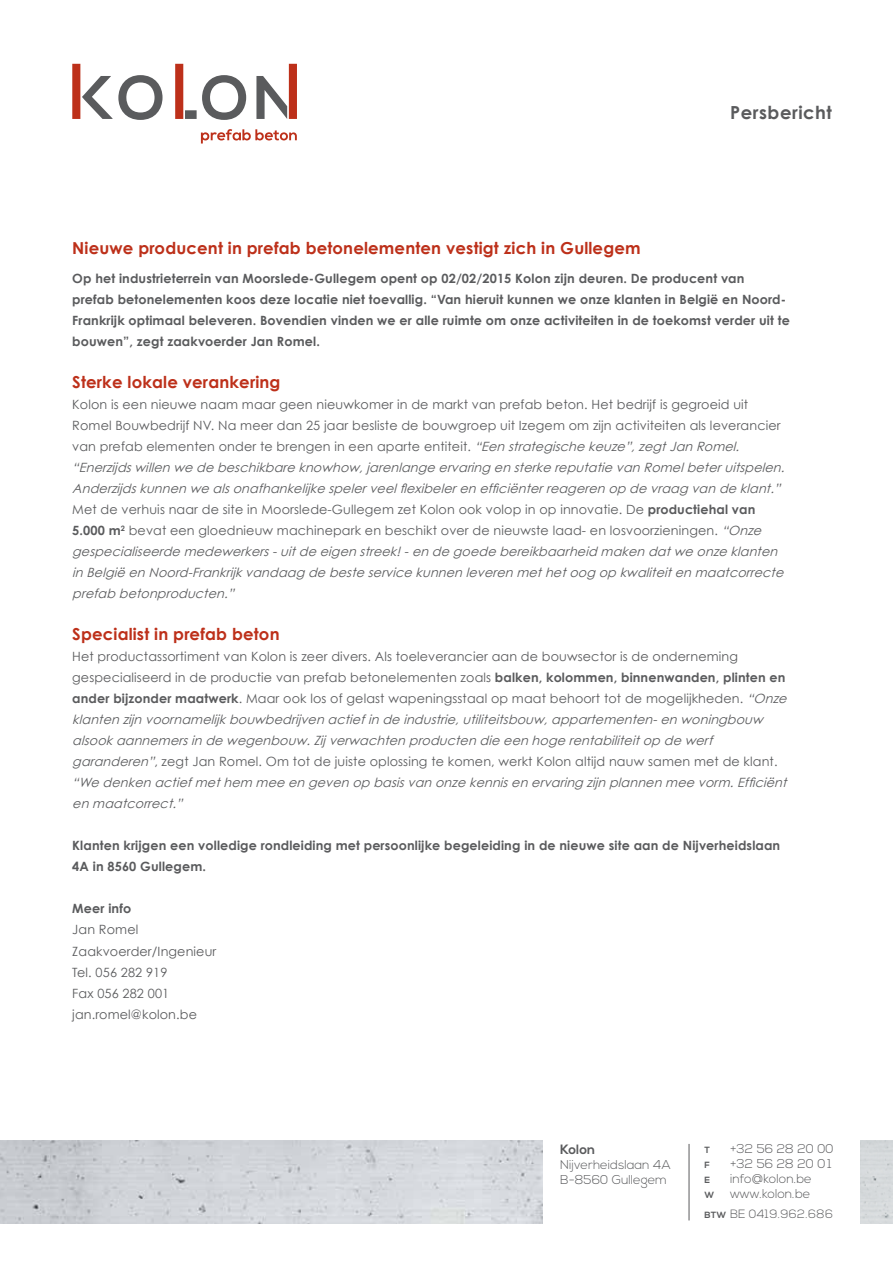
<style>
.page{position:relative;width:893px;height:1263px;background:#fff}
.page>*{position:absolute;margin:0;border:0;box-sizing:border-box;transform-origin:0 0}
.t1{font:700 18px "Century Gothic";letter-spacing:.03em;color:#5a5b5d}
.t2{font:700 16.5px "Century Gothic";letter-spacing:.01em;color:#bd301a}
.t3{font:700 13.5px "Nexa";color:#5a5b5d}
.t4{font:italic 12.75px/21px "Century Gothic";letter-spacing:.01em;color:#5a5b5d}
.t5{font:700 12.75px/21px "Century Gothic";letter-spacing:.01em;color:#5a5b5d}
.t6{font:300 12.75px/15px "Nexa";color:#5a5b5d}
.t7{font:12.75px/21px "Century Gothic";letter-spacing:.01em;color:#5a5b5d}
.t8{font:300 12px "Nexa";letter-spacing:.03em;color:#5a5b5d}
.t9{font:700 9px "Nexa";color:#5a5b5d}
.s1{font-style:normal}
.s2{font-weight:700;font-style:normal}
.s3{font-weight:700;font-size:9px}
</style>
<div class="page">
<svg style="left:201px;top:129px;width:96px;height:15px"></svg>
<div style="left:175px;top:64px;width:8px;height:55px;background:#bd301a"></div>
<div style="left:72px;top:64px;width:8px;height:55px;background:#bd301a"></div>
<div style="left:289px;top:64px;width:8px;height:55px;background:#bd301a"></div>
<svg style="left:82px;top:75px;width:81px;height:45px"></svg>
<div style="left:185px;top:110px;width:12px;height:9px;background:#5a5b5d"></div>
<svg style="left:202px;top:75px;width:44px;height:45px"></svg>
<svg style="left:256px;top:76px;width:31px;height:43px"></svg>
<div style="left:861px;top:1140px;width:32px;height:84px;background:#d6d9db"></div>
<img style="left:0;top:1140px;width:542px;height:84px">
<hr style="left:689px;top:1144px;width:1px;height:76px;background:#5a5b5d">
<h1 class="t1" style="left:730px;top:101px;width:103px">Persbericht</h1>
<p class="t2" style="left:72px;top:238px;width:570px">Nieuwe producent in prefab betonelementen vestigt zich in Gullegem</p>
<p class="t5" style="left:72px;top:268px;width:719px">Op het industrieterrein van Moorslede-Gullegem opent op 02/02/2015 Kolon zijn deuren. De producent van<br>prefab betonelementen koos deze locatie niet toevallig. “Van hieruit kunnen we onze klanten in België en Noord-Frankrijk optimaal beleveren. Bovendien vinden we er alle ruimte om onze activiteiten in de toekomst verder uit te bouwen”, zegt zaakvoerder Jan Romel.</p>
<p class="t2" style="left:72px;top:372px;width:210px">Sterke lokale verankering</p>
<p class="t4" style="left:72px;top:394px;width:717px"><span class="s1">Kolon is een nieuwe naam maar geen nieuwkomer in de markt van prefab beton. Het bedrijf is gegroeid uit Romel Bouwbedrijf NV. Na meer dan 25 jaar besliste de bouwgroep uit Izegem om zijn activiteiten als leverancier van prefab elementen onder te brengen in een aparte entiteit.</span> “Een strategische keuze”,zegtJan Romel. “Enerzijdswillen we de beschikbare knowhow,jarenlange ervaring en sterke reputatie van Romelbeteruitspelen.<br>Anderzijdskunnen we alsonafhankelijke spelerveelflexibeleren efficiënterreageren op de vraag van de klant.” <span class="s1">Met de verhuis naar de site in Moorslede-Gullegem zet Kolon ook volop in op innovatie. De</span> <span class="s2">productiehal van 5.000 m</span><sup>2</sup> <span class="s1">bevat een gloednieuw machinepark en beschikt over de nieuwste laad- en losvoorzieningen.</span> “Onze gespecialiseerde medewerkers-uitde eigen streek!-en de goede bereikbaarheid maken datwe onze klanten in België en Noord-Frankrijkvandaag de beste service kunnen leveren methetoog op kwaliteiten maatcorrecte prefab betonproducten.”</p>
<p class="t2" style="left:72px;top:624px;width:209px">Specialist in prefab beton</p>
<p class="t4" style="left:72px;top:646px;width:719px"><span class="s1">Het productassortiment van Kolon is zeer divers. Als toeleverancier aan de bouwsector is de onderneming gespecialiseerd in de productie van prefab betonelementen zoals</span> <span class="s2">balken, kolommen, binnenwanden, plinten en ander bijzonder maatwerk</span><span class="s1">. Maar ook los of gelast wapeningsstaal op maat behoort tot de mogelijkheden.</span> “Onze klanten zijn voornamelijkbouwbedrijven actiefin de industrie,utiliteitsbouw,appartementen-en woningbouw alsookaannemersin de wegenbouw.Zij verwachten producten die een hoge rentabiliteitop de werf garanderen”<span class="s1">, zegt Jan Romel. Om tot de juiste oplossing te komen, werkt Kolon altijd nauw samen met de klant. </span>“We denken actiefmethem mee en geven op basisvan onze kennisen ervaring zijn plannen mee vorm.Efficiënt en maatcorrect.”</p>
<p class="t5" style="left:72px;top:835px;width:709px">Klanten krijgen een volledige rondleiding met persoonlijke begeleiding in de nieuwe site aan de Nijverheidslaan<br>4A in 8560 Gullegem.</p>
<p class="t5" style="left:72px;top:898px;width:60px">Meer info</p>
<p class="t7" style="left:72px;top:919px;width:146px">Jan Romel<br>Zaakvoerder/Ingenieur<br>Tel. 056 282 919<br>Fax 056 282 001 jan.romel@kolon.be</p>
<p class="t3" style="left:560px;top:1141px;width:36px">Kolon</p>
<p class="t6" style="left:560px;top:1158px;width:112px">Nijverheidslaan 4A<br>B-8560 Gullegem</p>
<p class="t9" style="left:705px;top:1145px;width:7px">T</p>
<p class="t6" style="left:730px;top:1142px;width:105px">+32 56 28 20 00</p>
<p class="t9" style="left:705px;top:1160px;width:7px">F</p>
<p class="t6" style="left:730px;top:1157px;width:103px">+32 56 28 20 0 1</p>
<p class="t9" style="left:705px;top:1175px;width:7px">E</p>
<p class="t6" style="left:705px;top:1172px;width:109px;text-align:right">info@kolon.be<br><span class="s3">W</span> www.kolon.be</p>
<p class="t8" style="left:705px;top:1207px;width:130px"><span class="s3">BTW</span> BE 0419.962.686</p>
</div>
